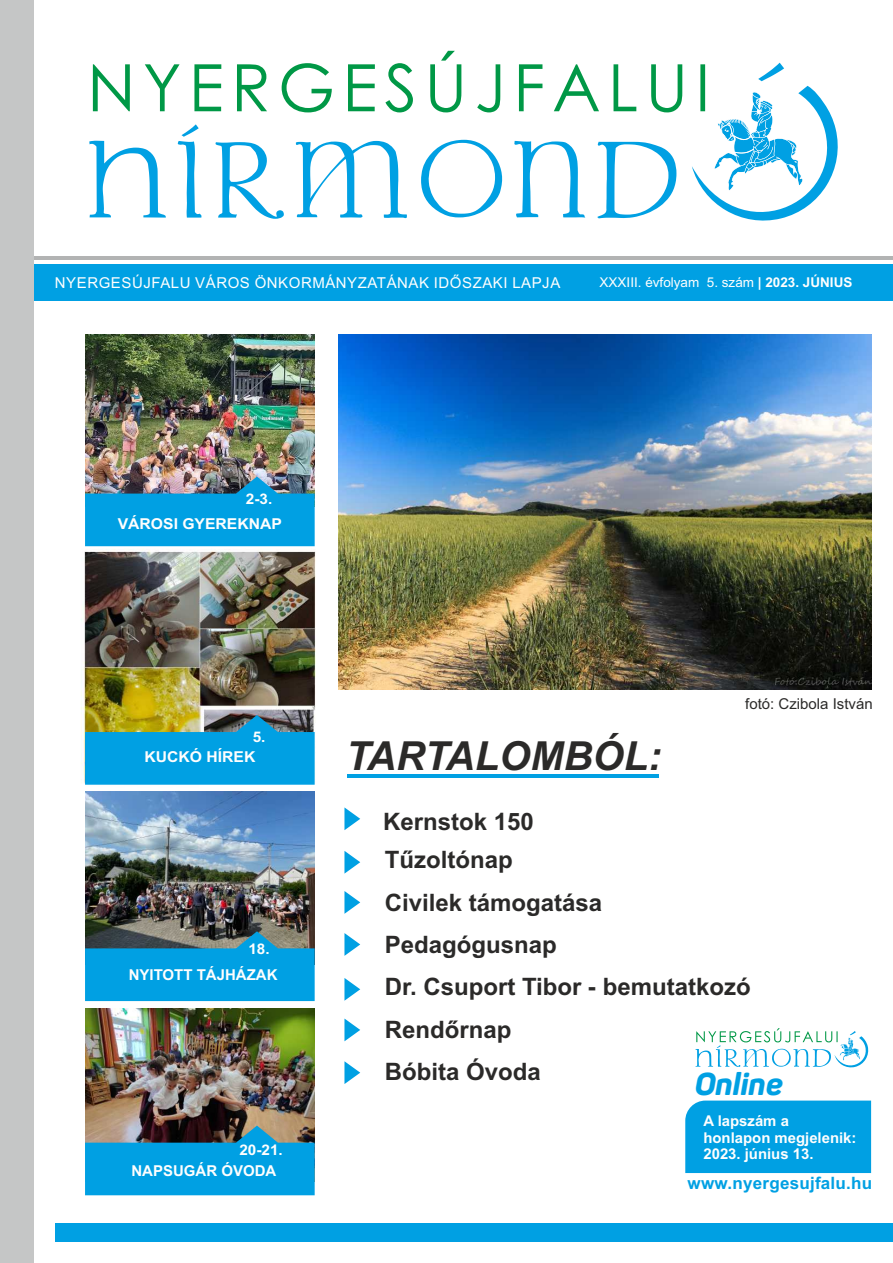
<style>
.page{position:relative;width:893px;height:1263px;background:#fff}
.page>*{position:absolute;margin:0;border:0;box-sizing:border-box;transform-origin:0 0}
.t1{font:italic 700 40.05px "Arial";color:#2b2a29}
.t2{font:italic 800 31.2px "Panton";color:#00a0e3}
.t3{font:24px/42.3px "Arial PFL Bold";color:#2b2a29}
.t4{font:700 17.1px "Arial";letter-spacing:.015em;color:#00a0e3}
.t5{font:15px "Arial";letter-spacing:.035em;color:#fefefe}
.t6{font:700 15px "Arial";color:#fefefe}
.t7{font:700 15px "Arial";color:#fefefe;scale:1.05 1}
.t8{font:15px "Arial";color:#2b2a29}
.t9{font:700 14.85px/16.6px "Arial";color:#fefefe}
.t10{font:700 14.55px "Arial";color:#fefefe;scale:1.05 1}
.t11{font:13.5px "Arial";color:#fefefe}
.s1{font-weight:700}
</style>
<div class="page">
<img style="left:85px;top:334px;width:230px;height:142px">
<hr style="left:0;top:257px;width:893px;height:3px;background:#b2b3b3">
<div style="left:0;top:264px;width:893px;height:37px;background:#00a0e3"></div>
<img style="left:81px;top:546px;width:235px;height:246px">
<div style="left:0;top:0;width:34px;height:1263px;background:#c5c6c6"></div>
<svg style="left:93px;top:51px;width:745px;height:170px"></svg>
<div style="left:55px;top:1223px;width:838px;height:18px;background:#00a0e3"></div>
<img style="left:85px;top:1009px;width:230px;height:116px">
<hr style="left:348px;top:774px;width:311px;height:4px;background:#00a0e3">
<svg style="left:344px;top:807px;width:16px;height:23px"></svg>
<svg style="left:344px;top:851px;width:16px;height:23px"></svg>
<svg style="left:344px;top:891px;width:16px;height:23px"></svg>
<svg style="left:344px;top:933px;width:16px;height:23px"></svg>
<img style="left:85px;top:476px;width:230px;height:70px">
<svg style="left:344px;top:978px;width:16px;height:23px"></svg>
<svg style="left:344px;top:1018px;width:16px;height:23px"></svg>
<svg style="left:344px;top:1061px;width:16px;height:23px"></svg>
<svg style="left:85px;top:715px;width:230px;height:70px;background:#219abe"></svg>
<img style="left:85px;top:792px;width:230px;height:139px">
<svg style="left:85px;top:931px;width:230px;height:70px;background:#1692c4"></svg>
<svg style="left:85px;top:1125px;width:230px;height:70px;background:#198fc0"></svg>
<svg style="left:695px;top:1028px;width:174px;height:40px"></svg>
<div style="left:685px;top:1100px;width:186px;height:73px;background:#00a0e3"></div>
<img style="left:339px;top:334px;width:533px;height:355px">
<p class="t5" style="left:55px;top:277px;width:507px">NYERGESÚJFALU VÁROS ÖNKORMÁNYZATÁNAK IDŐSZAKI LAPJA</p>
<p class="t11" style="left:600px;top:277px;width:254px">XXXIII. évfolyam 5. szám <span class="s1">| 2023. JÚNIUS</span></p>
<p class="t10" style="left:246px;top:493px;width:27px">2-3.</p>
<p class="t7" style="left:118px;top:518px;width:158px">VÁROSI GYEREKNAP</p>
<p class="t10" style="left:253px;top:731px;width:14px">5.</p>
<p class="t7" style="left:144px;top:751px;width:107px">KUCKÓ HÍREK</p>
<p class="t10" style="left:248px;top:944px;width:22px">18.</p>
<p class="t6" style="left:129px;top:969px;width:150px">NYITOTT TÁJHÁZAK</p>
<p class="t10" style="left:239px;top:1145px;width:43px">20-21.</p>
<p class="t6" style="left:131px;top:1165px;width:147px">NAPSUGÁR ÓVODA</p>
<h1 class="t1" style="left:346px;top:740px;width:317px">TARTALOMBÓL:</h1>
<p class="t3" style="left:383px;top:801px;width:152px">Kernstok 150</p>
<p class="t8" style="left:745px;top:698px;width:129px">fotó: Czibola István</p>
<p class="t3" style="left:385px;top:839px;width:368px">Tûzoltónap<br>Civilek támogatása<br>Pedagógusnap<br>Dr. Csuport Tibor - bemutatkozó<br>Rendõrnap<br>Bóbita Óvoda</p>
<h2 class="t2" style="left:694px;top:1071px;width:90px">Online</h2>
<p class="t9" style="left:703px;top:1114px;width:155px">A lapszám a honlapon megjelenik:<br>2023. június 13.</p>
<p class="t4" style="left:688px;top:1177px;width:186px">www.nyergesujfalu.hu</p>
</div>
